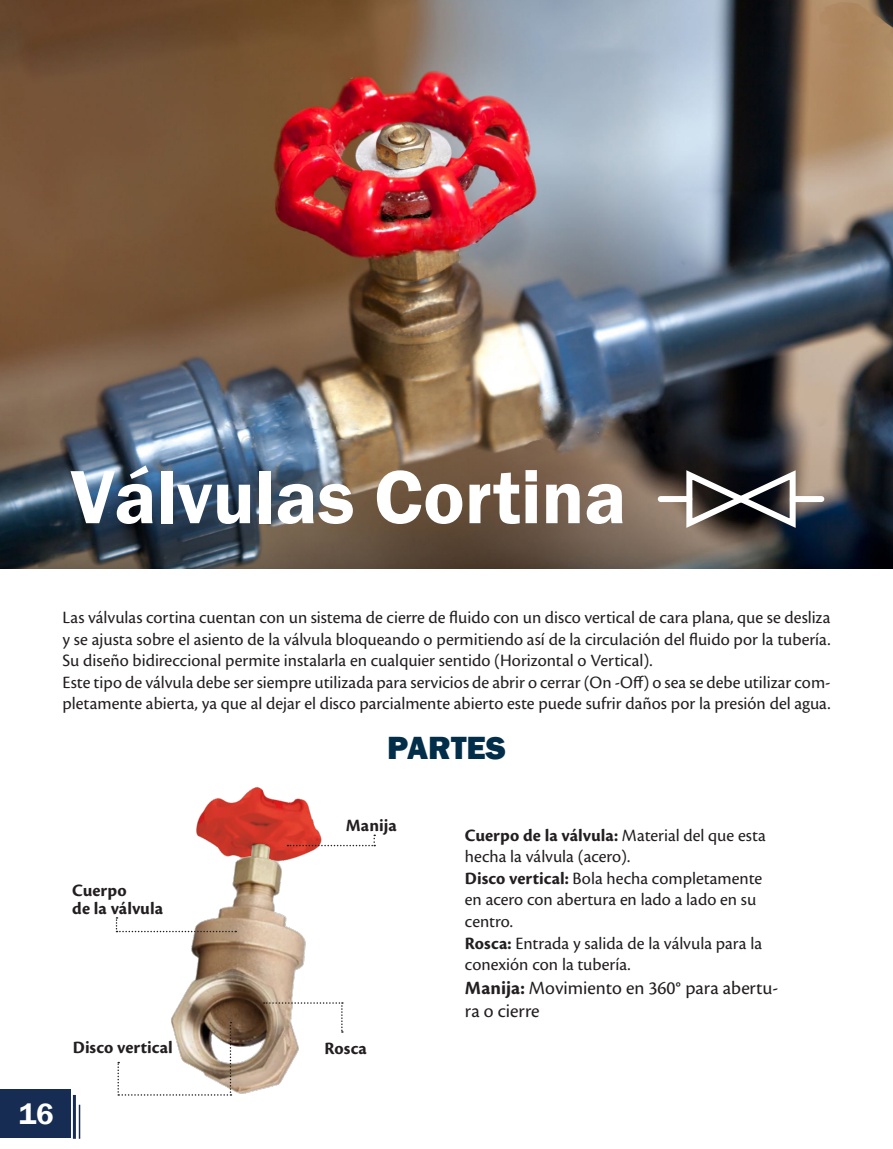
<style>
.page{position:relative;width:893px;height:1149px;background:#fff}
.page>*{position:absolute;margin:0;border:0;box-sizing:border-box;transform-origin:0 0}
.Titulos{font:600 78px "Franklin Gothic";color:#fff}
.t1{font:800 33px "Franklin Gothic";color:#032e49}
.t2{font:600 30px "Franklin Gothic";color:#fff}
.t3{font:19.5px/23.4px "Cronos Pro";color:#231f20}
.t4{font:18px/21.6px "Cronos Pro";color:#231f20}
.t5{font:700 18px/18px "Cronos Pro";letter-spacing:.005em;color:#231f20}
.s1{font-weight:700}
</style>
<div class="page">
<img style="left:0;top:0;width:893px;height:568px">
<svg style="left:681px;top:465px;width:118px;height:67px"></svg>
<div style="left:661px;top:496px;width:28px;height:6px;background:#fff"></div>
<div style="left:793px;top:496px;width:28px;height:6px;background:#fff"></div>
<img style="left:132px;top:787px;width:228px;height:309px">
<svg style="left:117px;top:1021px;width:114px;height:74px"></svg>
<svg style="left:264px;top:1001px;width:79px;height:31px"></svg>
<svg style="left:116px;top:916px;width:120px;height:16px"></svg>
<svg style="left:287px;top:834px;width:88px;height:12px"></svg>
<div style="left:0;top:1089px;width:70px;height:48px;background:#172c53"></div>
<hr style="left:73px;top:1094px;width:3px;height:44px;background:#172c53">
<hr style="left:79px;top:1104px;width:1px;height:34px;background:#172c53">
<p class="Titulos" style="left:71px;top:449px;width:557px">Válvulas Cortina</p>
<p class="t4" style="left:63px;top:606px;width:769px;text-align:justify">Las válvulas cortina cuentan con un sistema de cierre de fluido con un disco vertical de cara plana, que se desliza y se ajusta sobre el asiento de la válvula bloqueando o permitiendo así de la circulación del fluido por la tubería.<br>Su diseño bidireccional permite instalarla en cualquier sentido (Horizontal o Vertical).</p>
<p class="t4" style="left:63px;top:671px;width:770px">Este tipo de válvula debe ser siempre utilizada para servicios de abrir o cerrar (On -Off) o sea se debe utilizar com&shy;pletamente abierta, ya que al dejar el disco parcialmente abierto este puede sufrir daños por la presión del agua.</p>
<p class="t1" style="left:387px;top:725px;width:120px">PARTES</p>
<p class="t5" style="left:72px;top:881px;width:92px">Cuerpo<br>de la válvula</p>
<p class="t2" style="left:19px;top:1094px;width:36px">16</p>
<p class="t5" style="left:73px;top:1038px;width:101px">Disco vertical</p>
<p class="t5" style="left:346px;top:816px;width:53px">Manija</p>
<p class="t5" style="left:325px;top:1039px;width:44px">Rosca</p>
<p class="t4" style="left:465px;top:823px;width:302px"><span class="s1">Cuerpo de la válvula:</span> Material del que esta hecha la válvula (acero).</p>
<p class="t4" style="left:465px;top:867px;width:299px"><span class="s1">Disco vertical:</span> Bola hecha completamente en acero con abertura en lado a lado en su centro.</p>
<p class="t4" style="left:465px;top:931px;width:299px"><span class="s1">Rosca:</span> Entrada y salida de la válvula para la conexión con la tubería.</p>
<p class="t3" style="left:465px;top:975px;width:315px"><span class="s1">Manija:</span> Movimiento en 360° para abertu&shy;ra o cierre</p>
</div>
